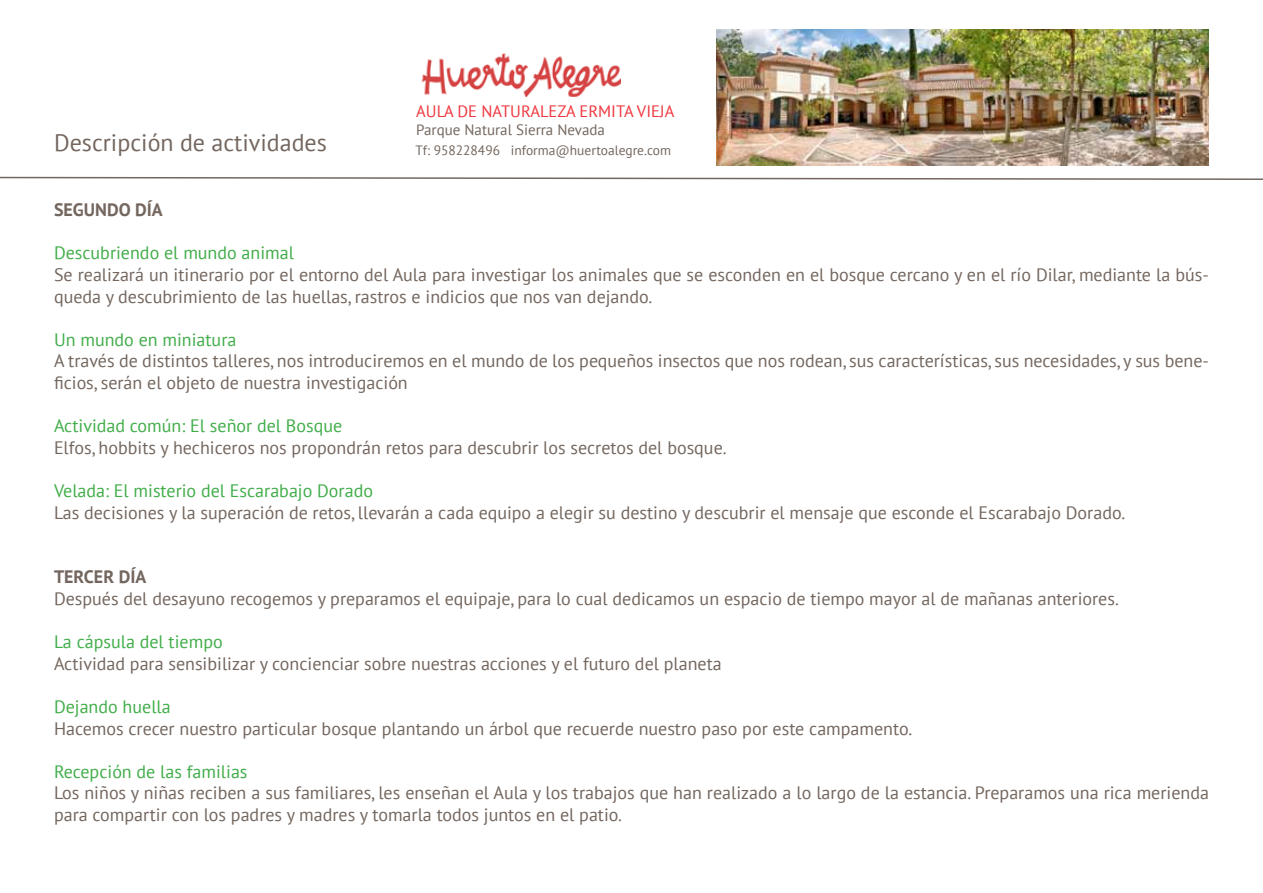
<style>
.page{position:relative;width:1263px;height:893px;background:#fff}
.page>*{position:absolute;margin:0;border:0;box-sizing:border-box;transform-origin:0 0}
.t1{font:24px "PT Sans";color:#73665e}
.t2{font:18px/21.6px "PT Sans";color:#73665e}
.t3{font:18px "PT Sans";color:#41ad49}
.t4{font:700 18px "PT Sans";color:#73665e}
.t5{font:16.5px "PT Sans";color:#ef373f}
.t6{font:15px "PT Sans";color:#73665e}
.t7{font:13.5px "PT Sans";color:#73665e}
</style>
<div class="page">
<img style="left:717px;top:29px;width:492px;height:137px">
<img style="left:421px;top:54px;width:199px;height:42px">
<svg style="left:0;top:176px;width:1263px;height:4px"></svg>
<h1 class="t1" style="left:54px;top:127px;width:274px">Descripción de actividades</h1>
<p class="t5" style="left:416px;top:101px;width:260px">AULA DE NATURALEZA ERMITA VIEJA</p>
<p class="t6" style="left:416px;top:120px;width:190px">Parque Natural Sierra Nevada</p>
<p class="t7" style="left:415px;top:141px;width:257px">Tf: 958228496 informa@huertoalegre.com</p>
<p class="t4" style="left:54px;top:198px;width:110px">SEGUNDO DÍA</p>
<p class="t3" style="left:54px;top:241px;width:242px">Descubriendo el mundo animal</p>
<p class="t2" style="left:54px;top:263px;width:1156px">Se realizará un itinerario por el entorno del Aula para investigar los animales que se esconden en el bosque cercano y en el río Dilar, mediante la bús&shy;queda y descubrimiento de las huellas, rastros e indicios que nos van dejando.</p>
<p class="t3" style="left:54px;top:328px;width:184px">Un mundo en miniatura</p>
<p class="t2" style="left:54px;top:350px;width:1156px">A través de distintos talleres, nos introduciremos en el mundo de los pequeños insectos que nos rodean, sus características, sus necesidades, y sus bene&shy;ficios, serán el objeto de nuestra investigación</p>
<p class="t3" style="left:54px;top:414px;width:290px">Actividad común: El señor del Bosque</p>
<p class="t2" style="left:54px;top:436px;width:674px">Elfos, hobbits y hechiceros nos propondrán retos para descubrir los secretos del bosque.</p>
<p class="t3" style="left:54px;top:479px;width:320px">Velada: El misterio del Escarabajo Dorado</p>
<p class="t2" style="left:54px;top:501px;width:1073px">Las decisiones y la superación de retos, llevarán a cada equipo a elegir su destino y descubrir el mensaje que esconde el Escarabajo Dorado.</p>
<p class="t4" style="left:54px;top:565px;width:94px">TERCER DÍA</p>
<p class="t2" style="left:54px;top:587px;width:1066px">Después del desayuno recogemos y preparamos el equipaje, para lo cual dedicamos un espacio de tiempo mayor al de mañanas anteriores.</p>
<p class="t3" style="left:54px;top:630px;width:170px">La cápsula del tiempo</p>
<p class="t2" style="left:54px;top:652px;width:669px">Actividad para sensibilizar y concienciar sobre nuestras acciones y el futuro del planeta</p>
<p class="t3" style="left:54px;top:695px;width:118px">Dejando huella</p>
<p class="t2" style="left:54px;top:717px;width:860px">Hacemos crecer nuestro particular bosque plantando un árbol que recuerde nuestro paso por este campamento.</p>
<p class="t3" style="left:54px;top:760px;width:195px">Recepción de las familias</p>
<p class="t2" style="left:54px;top:782px;width:1156px">Los niños y niñas reciben a sus familiares, les enseñan el Aula y los trabajos que han realizado a lo largo de la estancia. Preparamos una rica merienda para compartir con los padres y madres y tomarla todos juntos en el patio.</p>
</div>
